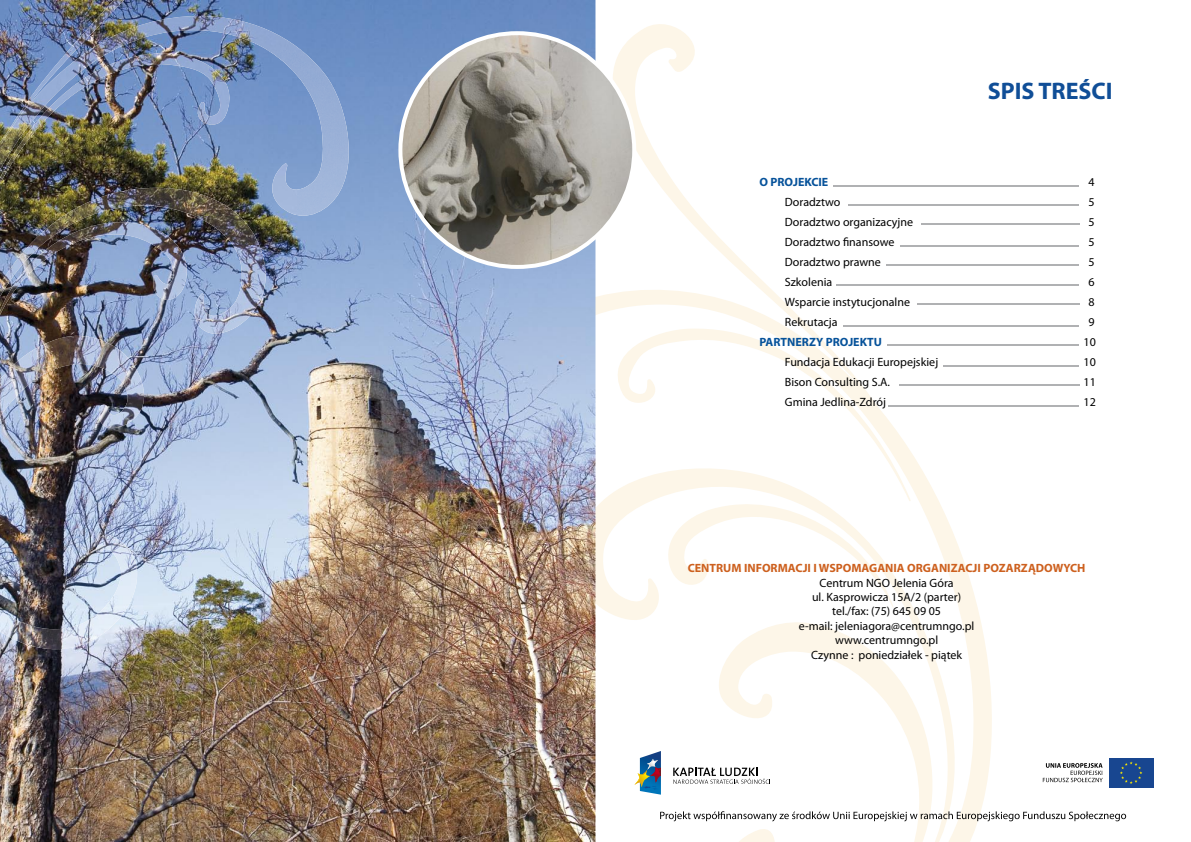
<style>
.page{position:relative;width:1191px;height:842px;background:#fff}
.page>*{position:absolute;margin:0;border:0;box-sizing:border-box;transform-origin:0 0}
.t1{font:700 24px "Myriad Pro";color:#104e97}
.t2{font:12px/14.4px "Myriad Pro";color:#000;text-align:center}
.t3{font:700 12px "Myriad Pro";color:#cd601e}
.t4{font:700 12px "Myriad Pro";color:#06529a}
</style>
<div class="page">
<svg style="left:595px;top:275px;width:409px;height:567px"></svg>
<svg style="left:595px;top:458px;width:370px;height:384px"></svg>
<svg style="left:714px;top:618px;width:226px;height:224px"></svg>
<svg style="left:599px;top:24px;width:289px;height:399px"></svg>
<svg style="left:601px;top:325px;width:310px;height:177px"></svg>
<svg style="left:661px;top:488px;width:232px;height:120px"></svg>
<img style="left:0;top:0;width:595px;height:842px">
<img style="left:124px;top:16px;width:8px;height:37px">
<img style="left:132px;top:16px;width:197px;height:35px">
<img style="left:263px;top:51px;width:99px;height:35px">
<img style="left:0;top:86px;width:33px;height:106px">
<img style="left:296px;top:86px;width:66px;height:141px">
<img style="left:263px;top:156px;width:33px;height:71px">
<img style="left:66px;top:508px;width:66px;height:141px">
<img style="left:132px;top:543px;width:33px;height:71px">
<img style="left:0;top:579px;width:33px;height:70px">
<img style="left:33px;top:614px;width:33px;height:35px">
<img style="left:34px;top:188px;width:68px;height:34px">
<img style="left:101px;top:188px;width:169px;height:29px">
<img style="left:0;top:217px;width:34px;height:88px">
<img style="left:169px;top:217px;width:101px;height:29px">
<img style="left:64px;top:253px;width:4px;height:23px">
<img style="left:203px;top:246px;width:67px;height:88px">
<img style="left:169px;top:275px;width:34px;height:59px">
<img style="left:0;top:336px;width:59px;height:66px">
<img style="left:59px;top:336px;width:89px;height:33px">
<img style="left:89px;top:369px;width:59px;height:66px">
<img style="left:0;top:402px;width:30px;height:33px">
<img style="left:0;top:567px;width:30px;height:33px">
<img style="left:63px;top:0;width:61px;height:57px">
<img style="left:32px;top:29px;width:31px;height:86px">
<img style="left:63px;top:57px;width:6px;height:29px">
<img style="left:1px;top:86px;width:31px;height:32px">
<img style="left:69px;top:53px;width:174px;height:33px">
<img style="left:35px;top:86px;width:69px;height:33px">
<img style="left:174px;top:86px;width:69px;height:65px">
<img style="left:0;top:118px;width:70px;height:33px">
<img style="left:0;top:151px;width:35px;height:33px">
<img style="left:32px;top:222px;width:161px;height:31px">
<img style="left:0;top:253px;width:64px;height:31px">
<img style="left:128px;top:253px;width:65px;height:62px">
<img style="left:0;top:284px;width:32px;height:31px">
<hr style="left:848px;top:204px;width:231px;height:1px;background:#b0b1b3">
<hr style="left:921px;top:224px;width:158px;height:1px;background:#b0b1b3">
<hr style="left:900px;top:245px;width:179px;height:1px;background:#b0b1b3">
<hr style="left:886px;top:264px;width:193px;height:1px;background:#b0b1b3">
<hr style="left:836px;top:285px;width:243px;height:1px;background:#b0b1b3">
<hr style="left:917px;top:304px;width:162px;height:1px;background:#b0b1b3">
<hr style="left:843px;top:325px;width:236px;height:1px;background:#b0b1b3">
<hr style="left:887px;top:344px;width:192px;height:1px;background:#b0b1b3">
<hr style="left:943px;top:365px;width:136px;height:1px;background:#b0b1b3">
<hr style="left:899px;top:384px;width:180px;height:1px;background:#b0b1b3">
<hr style="left:888px;top:406px;width:191px;height:1px;background:#b0b1b3">
<svg style="left:673px;top:768px;width:97px;height:16px"></svg>
<img style="left:640px;top:751px;width:21px;height:44px">
<img style="left:650px;top:776px;width:11px;height:7px">
<img style="left:634px;top:770px;width:16px;height:17px">
<img style="left:642px;top:786px;width:18px;height:4px">
<svg style="left:647px;top:759px;width:14px;height:17px"></svg>
<div style="left:1108px;top:758px;width:45px;height:29px;background:#184690"></div>
<svg style="left:1120px;top:761px;width:22px;height:23px"></svg>
<svg style="left:1042px;top:763px;width:60px;height:19px"></svg>
<svg style="left:660px;top:811px;width:466px;height:10px"></svg>
<svg style="left:398px;top:31px;width:238px;height:238px;background:#9b9d9f"></svg>
<hr style="left:833px;top:185px;width:246px;height:1px;background:#b0b1b3">
<h1 class="t1" style="left:987px;top:76px;width:126px">SPIS TREŚCI</h1>
<p class="t4" style="left:759px;top:174px;width:70px">O PROJEKCIE</p>
<p class="t2" style="left:1088px;top:174px;width:8px">4</p>
<p class="t2" style="left:785px;top:194px;width:57px">Doradztwo</p>
<p class="t2" style="left:1088px;top:194px;width:8px">5</p>
<p class="t2" style="left:785px;top:214px;width:130px">Doradztwo organizacyjne</p>
<p class="t2" style="left:1088px;top:214px;width:8px">5</p>
<p class="t2" style="left:785px;top:234px;width:111px">Doradztwo finansowe</p>
<p class="t2" style="left:1088px;top:234px;width:8px">5</p>
<p class="t2" style="left:785px;top:254px;width:97px">Doradztwo prawne</p>
<p class="t2" style="left:1088px;top:254px;width:8px">5</p>
<p class="t2" style="left:785px;top:274px;width:49px">Szkolenia</p>
<p class="t2" style="left:1088px;top:274px;width:8px">6</p>
<p class="t2" style="left:785px;top:295px;width:127px">Wsparcie instytucjonalne</p>
<p class="t2" style="left:1088px;top:295px;width:8px">8</p>
<p class="t2" style="left:785px;top:315px;width:54px">Rekrutacja</p>
<p class="t2" style="left:1088px;top:315px;width:8px">9</p>
<p class="t4" style="left:759px;top:334px;width:124px">PARTNERZY PROJEKTU</p>
<p class="t2" style="left:1083px;top:335px;width:14px">10</p>
<p class="t2" style="left:785px;top:355px;width:155px">Fundacja Edukacji Europejskiej</p>
<p class="t2" style="left:1083px;top:355px;width:14px">10</p>
<p class="t2" style="left:785px;top:375px;width:107px">Bison Consulting S.A.</p>
<p class="t2" style="left:1083px;top:375px;width:14px">11</p>
<p class="t2" style="left:785px;top:395px;width:103px">Gmina Jedlina-Zdrój</p>
<p class="t2" style="left:1083px;top:395px;width:14px">12</p>
<p class="t3" style="left:688px;top:560px;width:399px">CENTRUM INFORMACJI I WSPOMAGANIA ORGANIZACJI POZARZĄDOWYCH</p>
<p class="t2" style="left:799px;top:575px;width:177px">Centrum NGO Jelenia Góra<br>ul. Kasprowicza 15A/2 (parter) tel./fax: (75) 645 09 05<br>e-mail: jeleniagora@centrumngo.pl www.centrumngo.pl<br>Czynne : poniedziałek - piątek</p>
</div>
